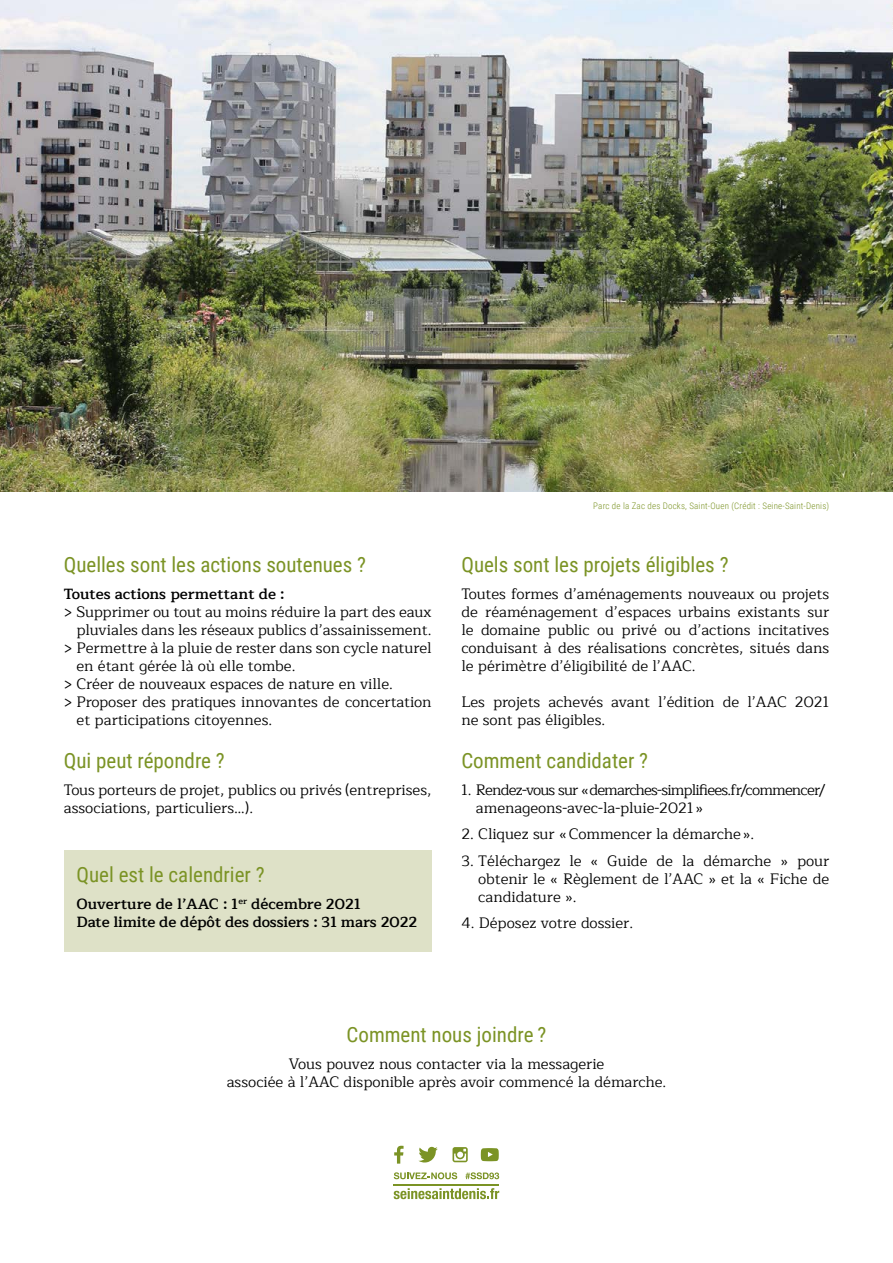
<style>
.page{position:relative;width:893px;height:1263px;background:#fff}
.page>*{position:absolute;margin:0;border:0;box-sizing:border-box;transform-origin:0 0}
.t1{font:21px "Roboto Condensed";color:#7b9325}
.t2{font:15px/18px "Maitree";color:#000}
.t3{font:600 15px/18px "Maitree";letter-spacing:-.01em;color:#000}
.t4{font:15px/18px "Maitree";letter-spacing:-.05em;color:#000}
.t5{font:300 9px "Roboto Condensed";letter-spacing:.02em;color:#7b9325}
</style>
<div class="page">
<div style="left:64px;top:851px;width:368px;height:101px;background:#dee1c7"></div>
<img style="left:0;top:0;width:893px;height:491px">
<svg style="left:394px;top:1172px;width:63px;height:7px"></svg>
<svg style="left:465px;top:1172px;width:34px;height:7px"></svg>
<svg style="left:394px;top:1146px;width:10px;height:17px"></svg>
<svg style="left:418px;top:1147px;width:20px;height:15px"></svg>
<svg style="left:453px;top:1147px;width:15px;height:15px"></svg>
<svg style="left:481px;top:1148px;width:18px;height:13px"></svg>
<svg style="left:394px;top:1188px;width:105px;height:11px"></svg>
<hr style="left:394px;top:1184px;width:105px;height:1px;background:#7b9325">
<h1 class="t1" style="left:64px;top:550px;width:304px">Quelles sont les actions soutenues ?</h1>
<p class="t3" style="left:64px;top:585px;width:222px">Toutes actions permettant de :</p>
<p class="t2" style="left:64px;top:603px;width:369px">&gt; Supprimer ou tout au moins réduire la part des eaux</p>
<p class="t2" style="left:77px;top:621px;width:357px">pluviales dans les réseaux publics d’assainissement.</p>
<p class="t2" style="left:64px;top:639px;width:369px">&gt; Permettre à la pluie de rester dans son cycle naturel</p>
<p class="t2" style="left:77px;top:657px;width:220px">en étant gérée là où elle tombe.</p>
<p class="t2" style="left:64px;top:675px;width:331px">&gt; Créer de nouveaux espaces de nature en ville.</p>
<p class="t2" style="left:64px;top:693px;width:369px">&gt; Proposer des pratiques innovantes de concertation</p>
<p class="t2" style="left:77px;top:711px;width:197px">et participations citoyennes.</p>
<h1 class="t1" style="left:64px;top:746px;width:162px">Qui peut répondre ?</h1>
<p class="t2" style="left:64px;top:781px;width:369px">Tous porteurs de projet, publics ou privés (entreprises, associations, particuliers…).</p>
<h1 class="t1" style="left:77px;top:860px;width:190px">Quel est le calendrier ?</h1>
<p class="t3" style="left:77px;top:895px;width:342px">Ouverture de l’AAC : 1<sup>er</sup> décembre 2021<br>Date limite de dépôt des dossiers : 31 mars 2022</p>
<p class="t5" style="left:593px;top:499px;width:237px">Parc de la Zac des Docks, Saint-Ouen (Crédit : Seine-Saint-Denis)</p>
<h1 class="t1" style="left:461px;top:550px;width:269px">Quels sont les projets éligibles ?</h1>
<p class="t2" style="left:461px;top:585px;width:369px;text-align:justify">Toutes formes d’aménagements nouveaux ou projets de réaménagement d’espaces urbains existants sur le domaine public ou privé ou d’actions incitatives conduisant à des réalisations concrètes, situés dans le périmètre d’éligibilité de l’AAC.</p>
<p class="t2" style="left:461px;top:693px;width:369px">Les projets achevés avant l’édition de l’AAC 2021 ne sont pas éligibles.</p>
<h1 class="t1" style="left:461px;top:746px;width:188px">Comment candidater ?</h1>
<p class="t4" style="left:476px;top:781px;width:350px;text-indent:-15px">1. Rendez-vous sur «demarches-simplifiees.fr/commencer/ amenageons-avec-la-pluie-2021»</p>
<p class="t2" style="left:461px;top:825px;width:294px">2. Cliquez sur «Commencer la démarche».</p>
<p class="t2" style="left:478px;top:852px;width:352px;text-align:justify;text-indent:-17px">3. Téléchargez le « Guide de la démarche » pour obtenir le « Règlement de l’AAC » et la « Fiche de candidature ».</p>
<p class="t2" style="left:461px;top:914px;width:173px">4. Déposez votre dossier.</p>
<h1 class="t1" style="left:347px;top:1020px;width:201px">Comment nous joindre ?</h1>
<p class="t2" style="left:227px;top:1055px;width:441px;text-align:center">Vous pouvez nous contacter via la messagerie<br>associée à l’AAC disponible après avoir commencé la démarche.</p>
</div>
